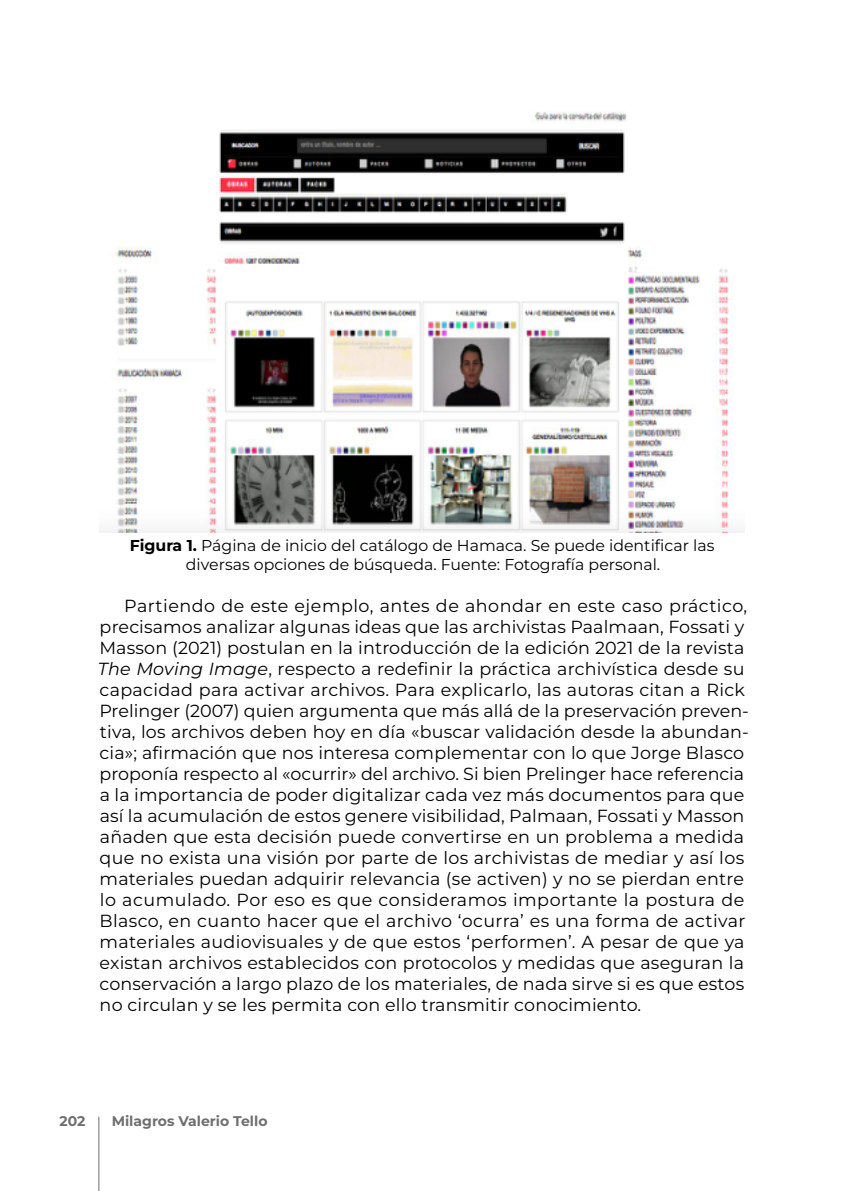
<style>
.page{position:relative;width:844px;height:1191px;background:#fff}
.page>*{position:absolute;margin:0;border:0;box-sizing:border-box;transform-origin:0 0}
.t1{font:17.5px/21px "Montserrat";letter-spacing:.01em;color:#000}
.t2{font:15.75px/18.9px "Montserrat";color:#000;text-align:center}
.t3{font:700 14px "Montserrat";color:#706f6f}
.s1{font-weight:700}
.s2{font-style:italic}
</style>
<div class="page">
<hr style="left:98px;top:1116px;width:1px;height:75px;background:#706f6f">
<img style="left:99px;top:111px;width:645px;height:421px">
<p class="t2" style="left:130px;top:535px;width:586px"><span class="s1">Figura 1.</span> Página de inicio del catálogo de Hamaca. Se puede identificar las diversas opciones de búsqueda. Fuente: Fotografía personal.</p>
<p class="t1" style="left:98px;top:594px;width:652px;text-indent:26px">Partiendo de este ejemplo, antes de ahondar en este caso práctico, precisamos analizar algunas ideas que las archivistas Paalmaan, Fossati y Masson (2021) postulan en la introducción de la edición 2021 de la revista <span class="s2">The Moving Image</span>, respecto a redefinir la práctica archivística desde su capacidad para activar archivos. Para explicarlo, las autoras citan a Rick Prelinger (2007) quien argumenta que más allá de la preservación preven&shy;tiva, los archivos deben hoy en día «buscar validación desde la abundan&shy;cia»; afirmación que nos interesa complementar con lo que Jorge Blasco proponía respecto al «ocurrir» del archivo. Si bien Prelinger hace referencia a la importancia de poder digitalizar cada vez más documentos para que así la acumulación de estos genere visibilidad, Palmaan, Fossati y Masson añaden que esta decisión puede convertirse en un problema a medida que no exista una visión por parte de los archivistas de mediar y así los materiales puedan adquirir relevancia (se activen) y no se pierdan entre lo acumulado. Por eso es que consideramos importante la postura de Blasco, en cuanto hacer que el archivo ‘ocurra’ es una forma de activar materiales audiovisuales y de que estos ‘performen’. A pesar de que ya existan archivos establecidos con protocolos y medidas que aseguran la conservación a largo plazo de los materiales, de nada sirve si es que estos no circulan y se les permita con ello transmitir conocimiento.</p>
<p class="t3" style="left:60px;top:1112px;width:27px">202</p>
<p class="t3" style="left:112px;top:1112px;width:157px">Milagros Valerio Tello</p>
</div>
